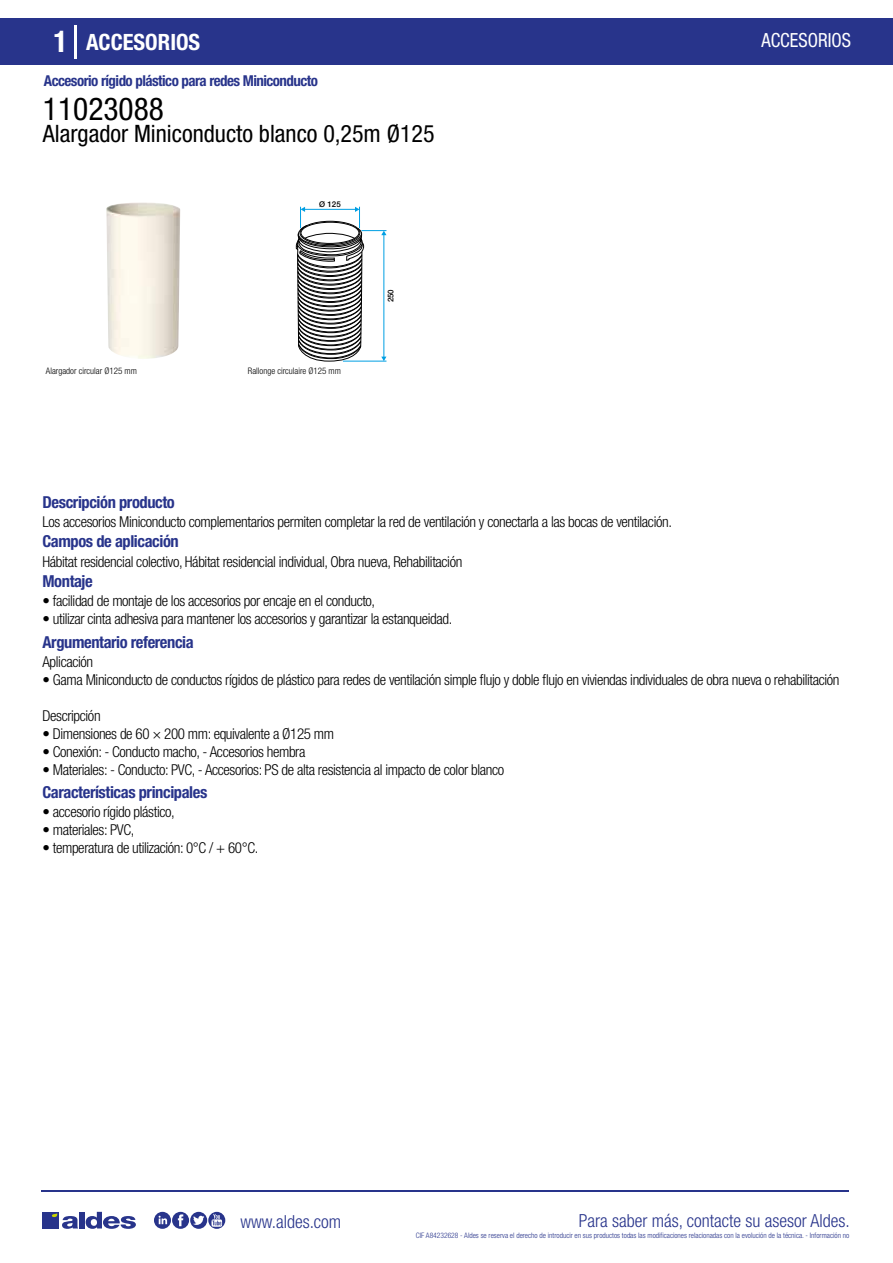
<style>
.page{position:relative;width:893px;height:1263px;background:#fff}
.page>*{position:absolute;margin:0;border:0;box-sizing:border-box;transform-origin:0 0}
.t1{font:condensed 31.5px "Helvetica Neue LT Std";color:#000}
.t2{font:condensed 24px "Helvetica Neue LT Std";color:#000}
.t3{font:700 condensed 22.5px "Helvetica Neue LT Std";color:#fff}
.t4{font:condensed 19.5px "Helvetica Neue LT Std";color:#fff;scale:.95 1}
.t5{font:300 condensed 18px "Helvetica Neue";color:#28348b}
.t6{font:700 condensed 16.5px "Helvetica Neue LT Std";letter-spacing:-.025em;color:#28348b}
.t7{font:300 condensed 15px "Helvetica Neue LT Std";letter-spacing:-.025em;color:#000}
.t8{font:700 condensed 15px "Helvetica Neue LT Std";letter-spacing:-.035em;color:#28348b}
.t9{font:300 condensed 9px "Helvetica Neue";color:#000}
.t10{font:500 7.95px "Helvetica Neue";color:#000}
.t11{font:300 condensed 7.5px "Helvetica Neue";color:#28348b}
.s1{font-size:30px}
</style>
<div class="page">
<div style="left:0;top:18px;width:893px;height:46px;background:#28348b"></div>
<hr style="left:74px;top:25px;width:2px;height:33px;background:#fff">
<img style="left:106px;top:202px;width:74px;height:157px">
<svg style="left:296px;top:207px;width:90px;height:155px"></svg>
<hr style="left:41px;top:1190px;width:808px;height:1px;background:#28348b">
<svg style="left:154px;top:1212px;width:71px;height:17px"></svg>
<div style="left:42px;top:1212px;width:17px;height:16px;background:#28348b"></div>
<div style="left:79px;top:1212px;width:5px;height:16px;background:#28348b"></div>
<svg style="left:86px;top:1212px;width:50px;height:17px"></svg>
<svg style="left:52px;top:1213px;width:26px;height:16px"></svg>
<h3 class="t3" style="left:54px;top:28px;width:148px"><span class="s1">1</span> ACCESORIOS</h3>
<h3 class="t4" style="left:761px;top:29px;width:96px">ACCESORIOS</h3>
<p class="t8" style="left:44px;top:71px;width:276px">Accesorio rígido plástico para redes Miniconducto</p>
<h1 class="t1" style="left:43px;top:91px;width:122px">11023088</h1>
<h2 class="t2" style="left:43px;top:120px;width:393px">Alargador Miniconducto blanco 0,25m Ø125</h2>
<p class="t10" style="left:319px;top:199px;width:23px">Ø 125</p>
<p class="t9" style="left:46px;top:365px;width:92px">Alargador circular Ø125 mm</p>
<p class="t9" style="left:248px;top:365px;width:95px">Rallonge circulaire Ø125 mm</p>
<p class="t9" style="left:50px;top:365px;width:99px">ccesorios Miniconducto mixtos</p>
<p class="t10" style="left:386px;top:302px;width:15px;rotate:-90deg">250</p>
<p class="t6" style="left:43px;top:492px;width:134px">Descripción producto</p>
<p class="t6" style="left:43px;top:531px;width:138px">Campos de aplicación</p>
<p class="t6" style="left:43px;top:571px;width:52px">Montaje</p>
<p class="t7" style="left:43px;top:513px;width:631px">Los accesorios Miniconducto complementarios permiten completar la red de ventilación y conectarla a las bocas de ventilación.</p>
<p class="t7" style="left:43px;top:553px;width:421px">Hábitat residencial colectivo, Hábitat residencial individual, Obra nueva, Rehabilitación</p>
<p class="t7" style="left:43px;top:592px;width:334px">• facilidad de montaje de los accesorios por encaje en el conducto,</p>
<p class="t7" style="left:43px;top:610px;width:411px">• utilizar cinta adhesiva para mantener los accesorios y garantizar la estanqueidad.</p>
<p class="t6" style="left:43px;top:632px;width:153px">Argumentario referencia</p>
<p class="t7" style="left:43px;top:653px;width:52px">Aplicación</p>
<p class="t7" style="left:43px;top:671px;width:798px">• Gama Miniconducto de conductos rígidos de plástico para redes de ventilación simple flujo y doble flujo en viviendas individuales de obra nueva o rehabilitación</p>
<p class="t7" style="left:43px;top:707px;width:60px">Descripción</p>
<p class="t7" style="left:43px;top:725px;width:293px">• Dimensiones de 60 × 200 mm: equivalente a Ø125 mm</p>
<p class="t7" style="left:43px;top:743px;width:264px">• Conexión: - Conducto macho, - Accesorios hembra</p>
<p class="t7" style="left:43px;top:761px;width:463px">• Materiales: - Conducto: PVC, - Accesorios: PS de alta resistencia al impacto de color blanco</p>
<p class="t6" style="left:43px;top:782px;width:166px">Características principales</p>
<p class="t7" style="left:43px;top:803px;width:134px">• accesorio rígido plástico,</p>
<p class="t7" style="left:43px;top:821px;width:93px">• materiales: PVC,</p>
<p class="t7" style="left:43px;top:839px;width:217px">• temperatura de utilización: 0°C / + 60°C.</p>
<p class="t5" style="left:240px;top:1211px;width:102px">www.aldes.com</p>
<p class="t5" style="left:579px;top:1211px;width:272px">Para saber más, contacte su asesor Aldes.</p>
<p class="t11" style="left:416px;top:1230px;width:435px">CIF A84232628 - Aldes se reserva el derecho de introducir en sus productos todas las modificaciones relacionadas con la evolución de la técnica. - Información no</p>
</div>
